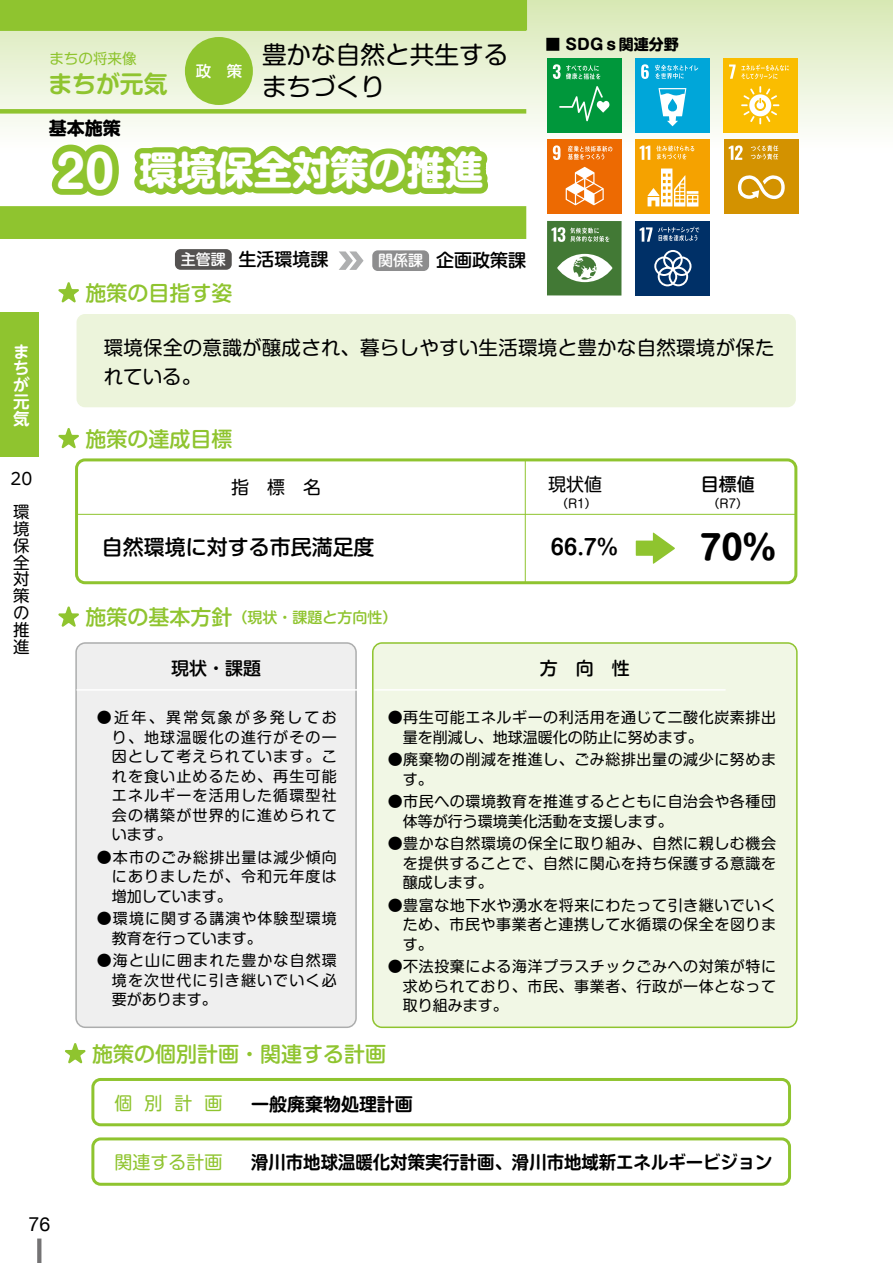
<style>
.page{position:relative;width:893px;height:1263px;background:#fff}
.page>*{position:absolute;margin:0;border:0;box-sizing:border-box;transform-origin:0 0}
.t1{font:700 39.15px "Shin M Go Pro";color:#fff}
.t2{font:700 33px "Shin M Go Pro";color:#000}
.t3{font:24.6px/32px "Shin M Go Pro";color:#000}
.t4{font:700 23.85px "Shin M Go Pro De";color:#8fc42f}
.t5{font:500 21px "Shin M Go Pro";color:#8fc42f}
.t6{font:500 21px "Shin M Go Pro";color:#000}
.t7{font:700 21px "Shin M Go Pro De";color:#000}
.t8{font:19.5px/28.5px "Shin M Go Pro";letter-spacing:.015em;color:#000}
.t9{font:19.5px "Helvetica Neue";color:#000}
.t10{font:700 18px "Shin M Go Pro De";color:#000}
.t11{font:500 18px "Shin M Go Pro";color:#000}
.t12{font:18px "Shin M Go Pro";color:#8fc42f}
.t13{font:18px "Shin M Go Pro";color:#000}
.t14{font:700 18px "Shin M Go Pro";color:#000}
.t15{font:16.5px/16.8px "UD Shin M Go Pro";color:#000}
.t16{font:700 16.5px/16.8px "UD Shin M Go Pro De";color:#fff;text-align:justify}
.t17{font:500 15.45px "Shin M Go Pro";color:#fff}
.t18{font:15px/19.5px "Shin M Go Pro";letter-spacing:.035em;color:#000;text-align:justify}
.t19{font:15px/19.5px "Shin M Go Pro";letter-spacing:.07em;color:#000}
.t20{font:500 15px "Shin M Go Pro";color:#8fc42f}
.t21{font:700 15px "Shin M Go Pro";color:#000}
.t22{font:14.55px "Shin M Go Pro";color:#8fc42f}
.t23{font:12px "Shin M Go Pro";color:#000}
.s1{font-size:45px}
.s2{font-size:15px;color:#fff}
.s3{font-size:21px}
</style>
<div class="page">
<div style="left:0;top:0;width:893px;height:154px;background:linear-gradient(to bottom,#d8e8b5,#fff)"></div>
<div style="left:175px;top:249px;width:57px;height:21px;background:#545251;border-radius:6px"></div>
<div style="left:547px;top:58px;width:75px;height:75px;background:#00973b"></div>
<svg style="left:553px;top:64px;width:7px;height:15px"></svg>
<svg style="left:559px;top:86px;width:50px;height:35px"></svg>
<svg style="left:566px;top:65px;width:34px;height:14px"></svg>
<div style="left:635px;top:58px;width:75px;height:75px;background:#00a6d9"></div>
<svg style="left:641px;top:64px;width:8px;height:15px"></svg>
<svg style="left:658px;top:88px;width:28px;height:38px"></svg>
<svg style="left:655px;top:65px;width:43px;height:14px"></svg>
<div style="left:723px;top:58px;width:74px;height:75px;background:#fabd00"></div>
<svg style="left:741px;top:86px;width:38px;height:38px"></svg>
<svg style="left:729px;top:64px;width:60px;height:15px"></svg>
<div style="left:77px;top:314px;width:719px;height:93px;background:#ecf4db;border-radius:8px"></div>
<svg style="left:58px;top:282px;width:21px;height:21px"></svg>
<svg style="left:58px;top:428px;width:21px;height:21px"></svg>
<div style="left:75px;top:458px;width:722px;height:126px;border:3px solid #8fc42f;border-radius:9px"></div>
<hr style="left:77px;top:514px;width:719px;height:1px;background:#8fc42f">
<hr style="left:525px;top:460px;width:1px;height:123px;background:#8fc42f">
<svg style="left:58px;top:606px;width:21px;height:21px"></svg>
<div style="left:75px;top:642px;width:282px;height:386px;background:#efefef"></div>
<div style="left:372px;top:642px;width:426px;height:386px;background:#f1f7e5"></div>
<hr style="left:77px;top:689px;width:280px;height:2px;background:#fff">
<hr style="left:374px;top:689px;width:352px;height:2px;background:#fff">
<div style="left:547px;top:139px;width:75px;height:75px;background:#ed6a02"></div>
<svg style="left:553px;top:145px;width:7px;height:15px"></svg>
<svg style="left:566px;top:167px;width:38px;height:38px"></svg>
<svg style="left:568px;top:146px;width:44px;height:14px"></svg>
<div style="left:635px;top:139px;width:75px;height:75px;background:#f5a200"></div>
<svg style="left:640px;top:146px;width:10px;height:14px"></svg>
<svg style="left:648px;top:168px;width:50px;height:39px"></svg>
<svg style="left:656px;top:146px;width:38px;height:13px"></svg>
<div style="left:547px;top:221px;width:75px;height:75px;background:#427935"></div>
<svg style="left:557px;top:254px;width:55px;height:28px"></svg>
<svg style="left:551px;top:227px;width:58px;height:15px"></svg>
<div style="left:635px;top:221px;width:75px;height:75px;background:#003067"></div>
<svg style="left:640px;top:227px;width:12px;height:15px"></svg>
<svg style="left:654px;top:250px;width:37px;height:36px"></svg>
<svg style="left:658px;top:227px;width:41px;height:14px"></svg>
<div style="left:724px;top:139px;width:75px;height:75px;background:#d39200"></div>
<svg style="left:729px;top:145px;width:14px;height:15px"></svg>
<svg style="left:738px;top:175px;width:47px;height:25px"></svg>
<svg style="left:751px;top:145px;width:27px;height:15px"></svg>
<svg style="left:65px;top:1043px;width:21px;height:21px"></svg>
<div style="left:91px;top:1078px;width:700px;height:48px;border:3px solid #8fc42f;border-radius:8px"></div>
<div style="left:91px;top:1137px;width:700px;height:49px;border:3px solid #8fc42f;border-radius:8px"></div>
<div style="left:0;top:0;width:528px;height:31px;background:#8fc42f"></div>
<hr style="left:0;top:28px;width:526px;height:3px;background:#8fc42f">
<div style="left:0;top:109px;width:526px;height:5px;background:#8fc42f"></div>
<svg style="left:0;top:128px;width:526px;height:111px"></svg>
<div style="left:185px;top:37px;width:68px;height:68px;background:#8fc42f;border-radius:50%"></div>
<svg style="left:653px;top:533px;width:22px;height:31px"></svg>
<div style="left:636px;top:541px;width:18px;height:15px;background:#8fc42f"></div>
<svg style="left:339px;top:251px;width:25px;height:19px"></svg>
<div style="left:372px;top:250px;width:57px;height:21px;background:#8d8d8e;border-radius:6px"></div>
<svg style="left:37px;top:1238px;width:4px;height:25px"></svg>
<div style="left:0;top:313px;width:38px;height:144px;background:#8fc42f"></div>
<p class="t22" style="left:49px;top:47px;width:89px">まちの将来像</p>
<h3 class="t3" style="left:262px;top:36px;width:248px">豊かな自然と共生するまちづくり</h3>
<p class="t17" style="left:196px;top:58px;width:48px">政　策</p>
<h3 class="t4" style="left:48px;top:65px;width:121px">まちが元気</h3>
<p class="t14" style="left:49px;top:114px;width:73px">基本施策</p>
<h1 class="t1" style="left:56px;top:138px;width:429px"><span class="s1">20</span> 環境保全対策の推進</h1>
<p class="t21" style="left:546px;top:32px;width:135px">■ SDGｓ関連分野</p>
<p class="t16" style="left:13px;top:342px;width:18px">まちが元気</p>
<p class="t15" style="left:10px;top:461px;width:24px;line-height:33.6px">20環</p>
<p class="t15" style="left:13px;top:520px;width:17px;text-align:justify">境保全対策の推進</p>
<p class="t11" style="left:181px;top:245px;width:149px"><span class="s2">主管課</span> 生活環境課</p>
<h3 class="t5" style="left:85px;top:276px;width:149px">施策の目指す姿</h3>
<p class="t11" style="left:378px;top:246px;width:150px"><span class="s2">関係課</span> 企画政策課</p>
<h3 class="t8" style="left:104px;top:331px;width:672px">環境保全の意識が醸成され、暮らしやすい生活環境と豊かな自然環境が保たれている。</h3>
<h3 class="t5" style="left:85px;top:422px;width:148px">施策の達成目標</h3>
<p class="t13" style="left:231px;top:473px;width:91px">指　標　名</p>
<h3 class="t6" style="left:102px;top:530px;width:274px">自然環境に対する市民満足度</h3>
<p class="t13" style="left:548px;top:469px;width:55px">現状値</p>
<p class="t23" style="left:556px;top:494px;width:42px">（R1）</p>
<p class="t11" style="left:701px;top:469px;width:55px">目標値</p>
<p class="t23" style="left:708px;top:494px;width:42px">（R7）</p>
<h3 class="t7" style="left:551px;top:530px;width:68px">66.7%</h3>
<h2 class="t2" style="left:700px;top:520px;width:77px">70%</h2>
<p class="t20" style="left:85px;top:605px;width:314px"><span class="s3">施策の基本方針</span>（現状・課題と方向性）</p>
<p class="t11" style="left:171px;top:653px;width:91px">現状・課題</p>
<p class="t11" style="left:540px;top:653px;width:91px">方　向　性</p>
<p class="t18" style="left:112px;top:706px;width:226px;text-indent:-15px">●近年、異常気象が多発しており、地球温暖化の進行がその一因として考えられています。これを食い止めるため、再生可能エネルギーを活用した循環型社会の構築が世界的に進められています。</p>
<p class="t18" style="left:112px;top:845px;width:226px;text-indent:-15px">●本市のごみ総排出量は減少傾向にありましたが、令和元年度は増加しています。</p>
<p class="t19" style="left:112px;top:907px;width:226px;text-indent:-15px">●環境に関する講演や体験型環境教育を行っています。</p>
<p class="t18" style="left:112px;top:949px;width:226px;text-indent:-15px">●海と山に囲まれた豊かな自然環境を次世代に引き継いでいく必要があります。</p>
<p class="t18" style="left:403px;top:706px;width:375px;text-indent:-15px">●再生可能エネルギーの利活用を通じて二酸化炭素排出量を削減し、地球温暖化の防止に努めます。</p>
<p class="t18" style="left:403px;top:748px;width:375px;text-indent:-15px">●廃棄物の削減を推進し、ごみ総排出量の減少に努めます。</p>
<p class="t18" style="left:403px;top:790px;width:375px;text-indent:-15px">●市民への環境教育を推進するとともに自治会や各種団体等が行う環境美化活動を支援します。</p>
<p class="t18" style="left:403px;top:832px;width:375px;text-indent:-15px">●豊かな自然環境の保全に取り組み、自然に親しむ機会を提供することで、自然に関心を持ち保護する意識を醸成します。</p>
<p class="t18" style="left:403px;top:893px;width:375px;text-indent:-15px">●豊富な地下水や湧水を将来にわたって引き継いでいくため、市民や事業者と連携して水循環の保全を図ります。</p>
<p class="t18" style="left:403px;top:955px;width:375px;text-indent:-15px">●不法投棄による海洋プラスチックごみへの対策が特に求められており、市民、事業者、行政が一体となって取り組みます。</p>
<h3 class="t5" style="left:92px;top:1037px;width:296px">施策の個別計画・関連する計画</h3>
<p class="t12" style="left:114px;top:1088px;width:109px">個別計画</p>
<p class="t10" style="left:251px;top:1089px;width:163px">一般廃棄物処理計画</p>
<p class="t12" style="left:114px;top:1148px;width:110px">関連する計画</p>
<p class="t10" style="left:251px;top:1148px;width:523px">滑川市地球温暖化対策実行計画、滑川市地域新エネルギービジョン</p>
<h3 class="t9" style="left:28px;top:1209px;width:23px">76</h3>
</div>
